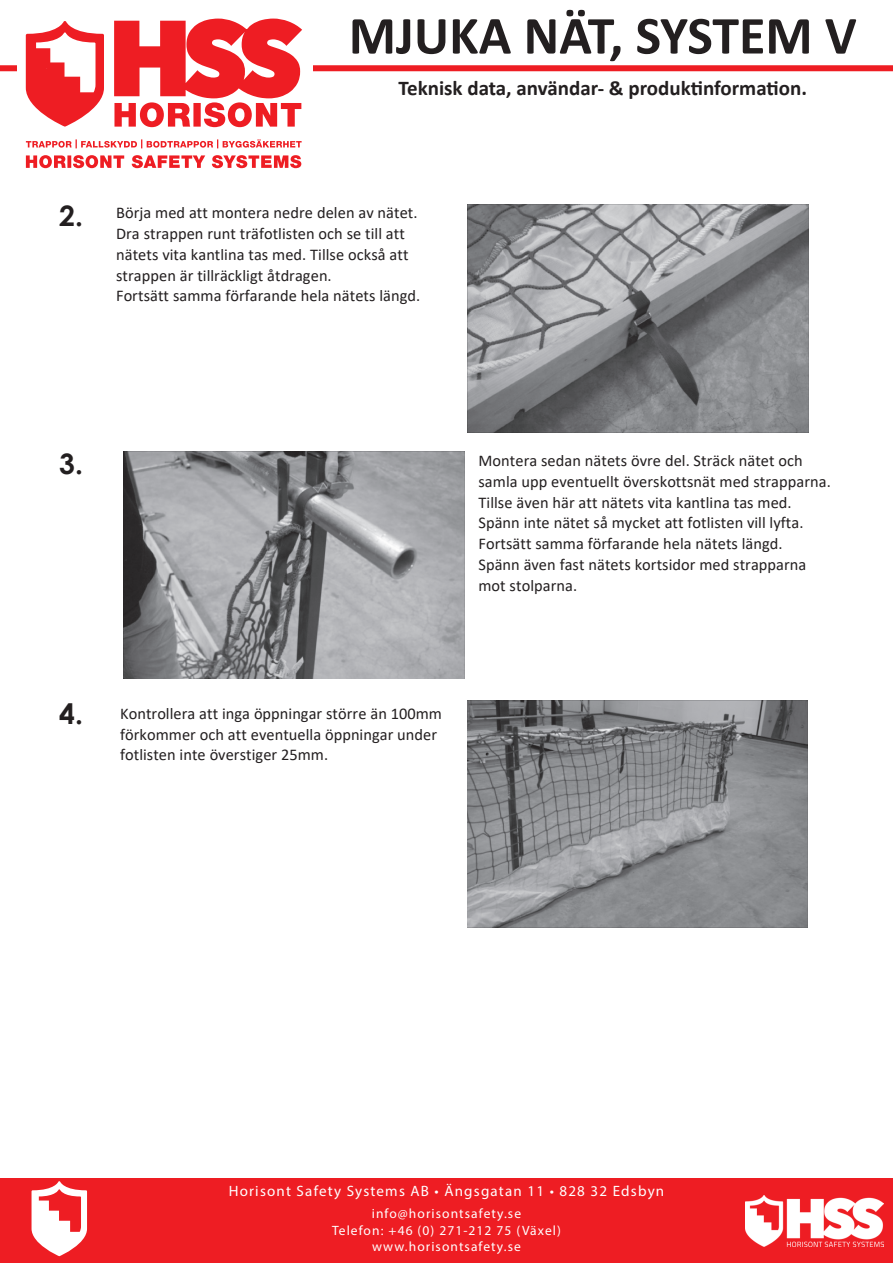
<style>
.page{position:relative;width:893px;height:1263px;background:#fff}
.page>*{position:absolute;margin:0;border:0;box-sizing:border-box;transform-origin:0 0}
.t1{font:700 54px "Calibri";color:#231f20}
.t2{font:700 28.2px "Century Gothic";color:#231f20}
.t3{font:700 21px "Calibri";color:#231f20}
.t4{font:16.35px/20.7px "Calibri";letter-spacing:.005em;color:#231f20}
.t5{font:15px "Myriad Pro";letter-spacing:.08em;color:#fff}
.t6{font:13.5px/16.2px "Myriad Pro";letter-spacing:.08em;color:#fff;text-align:center}
</style>
<div class="page">
<div style="left:0;top:1178px;width:893px;height:85px;background:#ee1d23"></div>
<img style="left:746px;top:1195px;width:137px;height:51px">
<div style="left:0;top:65px;width:893px;height:6px;background:#ee1d23"></div>
<div style="left:17px;top:0;width:296px;height:196px;background:#fff"></div>
<svg style="left:114px;top:19px;width:188px;height:108px"></svg>
<svg style="left:26px;top:139px;width:276px;height:9px"></svg>
<svg style="left:26px;top:155px;width:275px;height:13px"></svg>
<svg style="left:26px;top:21px;width:78px;height:106px"></svg>
<svg style="left:32px;top:1181px;width:55px;height:75px"></svg>
<img style="left:468px;top:205px;width:340px;height:227px">
<img style="left:124px;top:452px;width:340px;height:227px">
<img style="left:467px;top:700px;width:340px;height:228px">
<p class="t1" style="left:349px;top:-3px;width:509px">MJUKA NÄT, SYSTEM V</p>
<p class="t3" style="left:398px;top:73px;width:410px">Teknisk data, användar- &amp; produktinformation.</p>
<p class="t2" style="left:59px;top:195px;width:25px">2.</p>
<p class="t4" style="left:116px;top:202px;width:303px">Börja med att montera nedre delen av nätet.</p>
<p class="t4" style="left:116px;top:223px;width:290px">Dra strappen runt träfotlisten och se till att</p>
<p class="t4" style="left:116px;top:244px;width:294px">nätets vita kantlina tas med. Tillse också att</p>
<p class="t4" style="left:116px;top:265px;width:217px">strappen är tillräckligt åtdragen.</p>
<p class="t4" style="left:116px;top:285px;width:306px">Fortsätt samma förfarande hela nätets längd.</p>
<p class="t2" style="left:59px;top:442px;width:25px">3.</p>
<p class="t4" style="left:478px;top:450px;width:354px">Montera sedan nätets övre del. Sträck nätet och samla upp eventuellt överskottsnät med strapparna.<br>Tillse även här att nätets vita kantlina tas med.<br>Spänn inte nätet så mycket att fotlisten vill lyfta.</p>
<p class="t4" style="left:478px;top:533px;width:329px">Fortsätt samma förfarande hela nätets längd.<br>Spänn även fast nätets kortsidor med strapparna</p>
<p class="t4" style="left:478px;top:574px;width:100px">mot stolparna.</p>
<p class="t2" style="left:59px;top:692px;width:25px">4.</p>
<p class="t4" style="left:120px;top:702px;width:323px">Kontrollera att inga öppningar större än 100mm förkommer och att eventuella öppningar under fotlisten inte överstiger 25mm.</p>
<p class="t5" style="left:229px;top:1182px;width:437px">Horisont Safety Systems AB • Ängsgatan 11 • 828 32 Edsbyn</p>
<p class="t6" style="left:332px;top:1205px;width:230px">info@horisontsafety.se<br>Telefon: +46 (0) 271-212 75 (Växel) www.horisontsafety.se</p>
</div>
